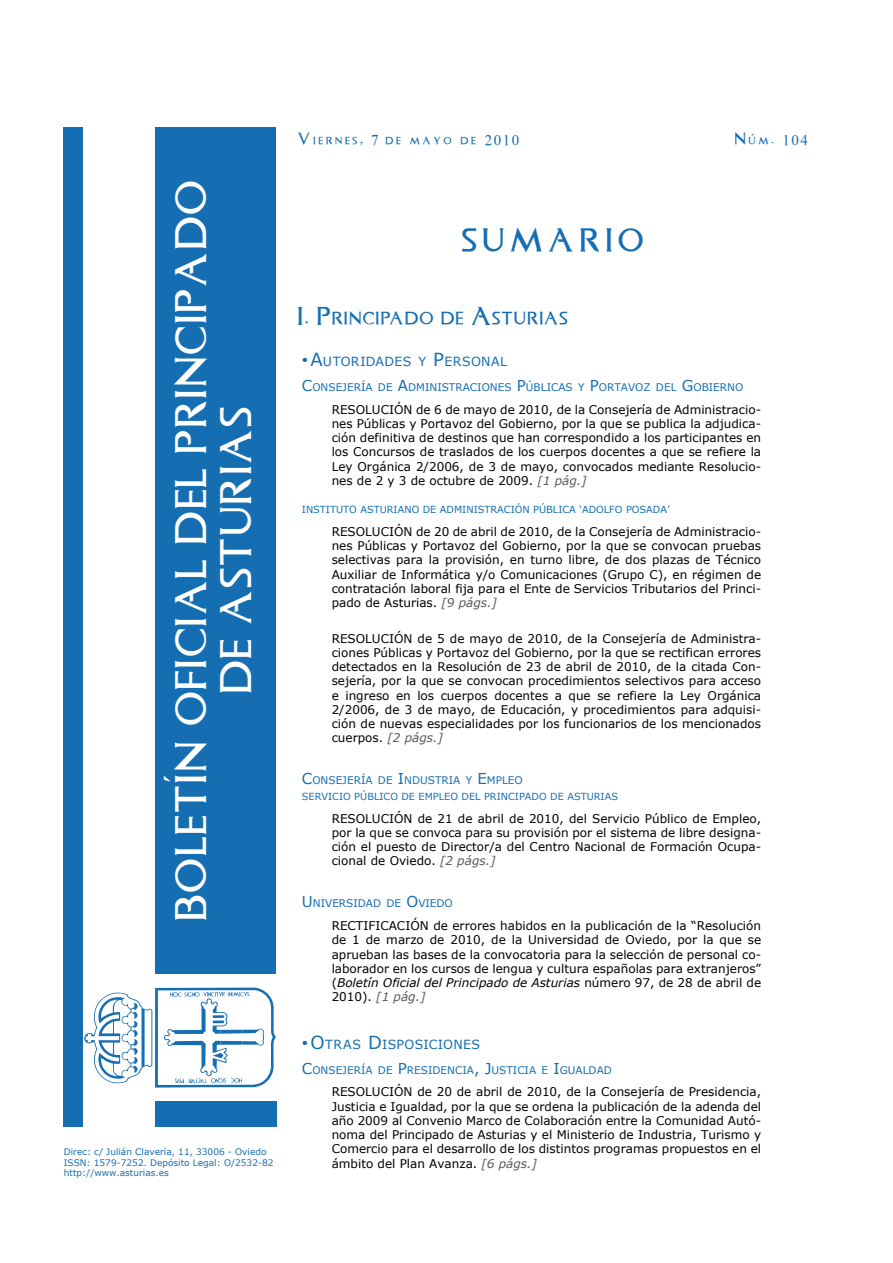
<style>
.page{position:relative;width:893px;height:1263px;background:#fff}
.page>*{position:absolute;margin:0;border:0;box-sizing:border-box;transform-origin:0 0}
.t1{font:36px/45px "Asturica";letter-spacing:.05em;color:#fff;text-align:center}
.SUMARIO{font:27px "Asturica";letter-spacing:.2em;color:#156eb2}
.SUM_Secc{font:14.7px "Asturica";letter-spacing:.075em;color:#156eb2}
.FECHA_Cabecera{font:13.5px "Asturica";letter-spacing:.2em;color:#156eb2}
.SUM_SubSecc{font:12.6px "Verdana";letter-spacing:.025em;color:#156eb2}
.SUM_Anuncio{font:12px/14.2px "Verdana";color:#000;text-align:justify}
.SUM_Organismo{font:10.5px "Verdana";color:#156eb2}
.SUM_SubOrganismo{font:9.75px "Verdana";color:#156eb2}
.PIE{font:9px "Verdana";color:#156eb2}
.s1{font-size:15px}
.s2{font-size:21px}
.s3{font-family:"Asturica";font-size:18px}
.s4{font-size:18px}
.s5{font-style:italic;color:#58585a}
.s6{font-style:italic}
</style>
<div class="page">
<div style="left:155px;top:1101px;width:121px;height:26px;background:#156eb2"></div>
<div style="left:156px;top:128px;width:120px;height:846px;background:#156eb2"></div>
<div style="left:64px;top:128px;width:19px;height:999px;background:#156eb2"></div>
<svg style="left:84px;top:987px;width:192px;height:100px"></svg>
<p class="t1" style="left:165px;top:921px;width:742px;rotate:-90deg">BOLETÍN OFICIAL DEL PRINCIPADO<br>DE ASTURIAS</p>
<p class="PIE" style="left:64px;top:1146px;width:204px">Direc: c/ Julián Clavería, 11, 33006 - Oviedo</p>
<p class="PIE" style="left:64px;top:1157px;width:211px">ISSN: 1579-7252. Depósito Legal: O/2532-82</p>
<p class="PIE" style="left:64px;top:1167px;width:107px">http://www.asturias.es</p>
<p class="FECHA_Cabecera" style="left:298px;top:129px;width:223px">Viernes, <span class="s1">7</span> de mayo de <span class="s1">2010</span></p>
<p class="FECHA_Cabecera" style="left:734px;top:129px;width:75px">Núm. <span class="s1">104</span></p>
<p class="SUMARIO" style="left:462px;top:219px;width:184px">SUMARIO</p>
<p class="SUM_Secc" style="left:298px;top:307px;width:272px"><span class="s2">I. P</span>RINCIPADO DE <span class="s2">A</span>STURIAS</p>
<p class="SUM_SubSecc" style="left:302px;top:353px;width:207px"><span class="s3">•</span><span class="s4">A</span>UTORIDADES Y <span class="s4">P</span>ERSONAL</p>
<p class="SUM_Organismo" style="left:302px;top:380px;width:443px"><span class="s1">C</span>ONSEJERÍA DE <span class="s1">A</span>DMINISTRACIONES <span class="s1">P</span>ÚBLICAS Y <span class="s1">P</span>ORTAVOZ DEL <span class="s1">G</span>OBIERNO</p>
<p class="SUM_Anuncio" style="left:332px;top:402px;width:25px">Resol</p>
<p class="SUM_Anuncio" style="left:332px;top:402px;width:431px;text-indent:40px">ución de 6 de mayo de 2010, de la Consejería de Administracio&shy;nes Públicas y Portavoz del Gobierno, por la que se publica la adjudica&shy;ción definitiva de destinos que han correspondido a los participantes en los Concursos de traslados de los cuerpos docentes a que se refiere la Ley Orgánica 2/2006, de 3 de mayo, convocados mediante Resolucio&shy;nes de 2 y 3 de octubre de 2009. <span class="s5">[1 pág.]</span></p>
<p class="SUM_SubOrganismo" style="left:302px;top:503px;width:93px">Instituto Asturiano</p>
<p class="SUM_SubOrganismo" style="left:423px;top:503px;width:46px">de Adminis</p>
<p class="SUM_SubOrganismo" style="left:484px;top:503px;width:13px">traci</p>
<p class="SUM_SubOrganismo" style="left:515px;top:503px;width:45px">ón Pública</p>
<p class="SUM_SubOrganismo" style="left:579px;top:503px;width:17px">‘Adol</p>
<p class="SUM_SubOrganismo" style="left:609px;top:503px;width:31px">fo Posada</p>
<p class="SUM_SubOrganismo" style="left:667px;top:503px;width:4px">’</p>
<p class="SUM_Anuncio" style="left:332px;top:524px;width:25px">Resol</p>
<p class="SUM_Anuncio" style="left:332px;top:524px;width:431px;text-indent:40px">ución de 20 de abril de 2010, de la Consejería de Administracio&shy;nes Públicas y Portavoz del Gobierno, por la que se convocan pruebas selectivas para la provisión, en turno libre, de dos plazas de Técnico Auxiliar de Informática y/o Comunicaciones (Grupo C), en régimen de contratación laboral fija para el Ente de Servicios Tributarios del Princi&shy;pado de Asturias. <span class="s5">[9 págs.]</span></p>
<p class="SUM_Anuncio" style="left:332px;top:631px;width:25px">Resol</p>
<p class="SUM_Anuncio" style="left:332px;top:631px;width:431px;text-indent:40px">ución de 5 de mayo de 2010, de la Consejería de Administra&shy;ciones Públicas y Portavoz del Gobierno, por la que se rectifican errores detectados en la Resolución de 23 de abril de 2010, de la citada Con&shy;sejería, por la que se convocan procedimientos selectivos para acceso e ingreso en los cuerpos docentes a que se refiere la Ley Orgánica 2/2006, de 3 de mayo, de Educación, y procedimientos para adquisi&shy;ción de nuevas especialidades por los funcionarios de los mencionados cuerpos. <span class="s5">[2 págs.]</span></p>
<p class="SUM_Organismo" style="left:302px;top:774px;width:222px"><span class="s1">C</span>ONSEJERÍA DE <span class="s1">I</span> NDUSTRIA Y <span class="s1">E</span>MPLEO</p>
<p class="SUM_SubOrganismo" style="left:302px;top:790px;width:33px">Servicio</p>
<p class="SUM_SubOrganismo" style="left:354px;top:790px;width:27px">Público</p>
<p class="SUM_SubOrganismo" style="left:401px;top:790px;width:96px">de Empleo del Principado</p>
<p class="SUM_SubOrganismo" style="left:550px;top:790px;width:51px">d e Asturias</p>
<p class="SUM_Anuncio" style="left:332px;top:811px;width:25px">Resol</p>
<p class="SUM_Anuncio" style="left:332px;top:811px;width:431px;text-indent:40px">ución de 21 de abril de 2010, del Servicio Público de Empleo, por la que se convoca para su provisión por el sistema de libre designa&shy;ción el puesto de Director/a del Centro Nacional de Formación Ocupa&shy;cional de Oviedo. <span class="s5">[2 págs.]</span></p>
<p class="SUM_Organismo" style="left:302px;top:897px;width:152px"><span class="s1">U</span> NIVERSIDAD DE <span class="s1">O</span>VIEDO</p>
<p class="SUM_Anuncio" style="left:332px;top:918px;width:52px">Rectificaci</p>
<p class="SUM_Anuncio" style="left:332px;top:918px;width:431px;text-indent:79px">ón de errores habidos en la publicación de la “Resolución de 1 de marzo de 2010, de la U niversidad de Oviedo, por la que se aprueban las bases de la convocatoria para la selección de personal co&shy;laborador en los cursos de lengua y cultura españolas para extranjeros” (<span class="s6">Boletín Oficial del Principado de Asturias</span> número 97, de 28 de abril de 2010). <span class="s5">[1 pág.]</span></p>
<p class="SUM_SubSecc" style="left:302px;top:1036px;width:180px"><span class="s3">•</span><span class="s4">O</span>TRAS <span class="s4">D</span>ISPOSICIONES</p>
<p class="SUM_Organismo" style="left:302px;top:1063px;width:312px"><span class="s1">C</span>ONSEJERÍA DE <span class="s1">P</span>RESIDENCIA<span class="s1">, J</span> USTICIA E <span class="s1">I</span>GUALDAD</p>
<p class="SUM_Anuncio" style="left:332px;top:1084px;width:25px">Resol</p>
<p class="SUM_Anuncio" style="left:332px;top:1084px;width:431px;text-indent:40px">ución de 20 de abril de 2010, de la Consejería de Presidencia, Justicia e Igualdad, por la que se ordena la publicación de la adenda del año 2009 al Convenio Marco de Colaboración entre la Comunidad Autó&shy;noma del Principado de Asturias y el M inisterio de Industria, Turismo y Comercio para el desarrollo de los distintos programas propuestos en el ámbito del Plan Avanza. <span class="s5">[6 págs.]</span></p>
</div>
